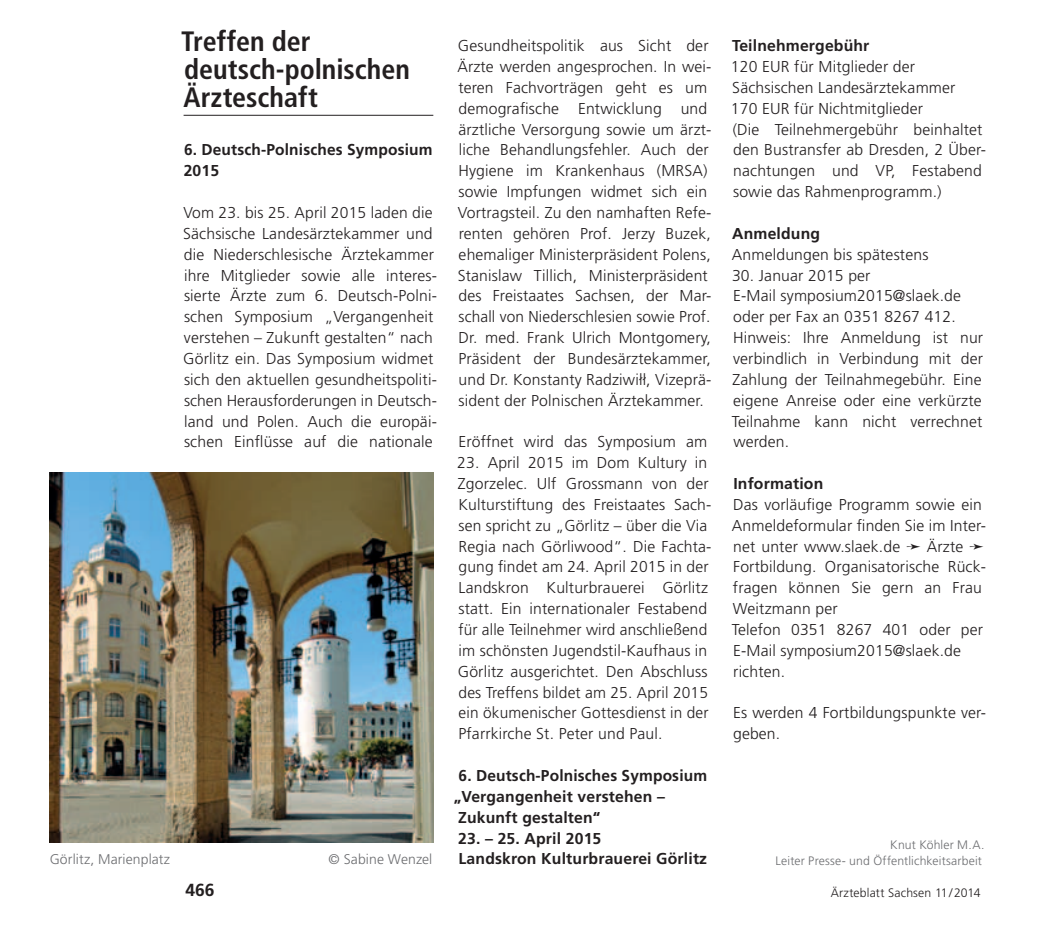
<style>
.page{position:relative;width:1042px;height:925px;background:#fff}
.page>*{position:absolute;margin:0;border:0;box-sizing:border-box;transform-origin:0 0}
.Überschrift{font:700 condensed 28px/28px "Frutiger";color:#231f20}
.t1{font:700 17.5px "Frutiger";color:#231f20}
.Text_allgemein{font:300 15.75px/20.8px "Frutiger";letter-spacing:.01em;color:#231f20}
.Text_allgemein-2{font:700 15.75px/20.8px "Frutiger";letter-spacing:.01em;color:#231f20}
.Bildunterschrift{font:300 14px "Frutiger";letter-spacing:.01em;color:#6c6d70}
.Autoren{font:300 12.25px "Frutiger";letter-spacing:.01em;color:#6c6d70}
.t2{font:300 12.25px "Frutiger";letter-spacing:.01em;color:#231f20}
</style>
<div class="page">
<hr style="left:184px;top:115px;width:249px;height:1px;background:#231f20">
<img style="left:50px;top:472px;width:383px;height:370px">
<p class="Überschrift" style="left:181px;top:28px;width:231px">Treffen der deutsch-polnischen<br>Ärzteschaft</p>
<p class="Text_allgemein-2" style="left:184px;top:139px;width:250px">6. Deutsch-Polnisches Symposium<br>2015</p>
<p class="Text_allgemein" style="left:183px;top:202px;width:255px">Vom 23. bis 25. April 2015 laden die Sächsische Landesärztekammer und die Niederschlesische Ärztekammer ihre Mitglieder sowie alle interes&shy;sierte Ärzte zum 6. Deutsch-Polni&shy;schen Symposium „Vergangenheit verstehen – Zukunft gestalten“ nach Görlitz ein. Das Symposium widmet sich den aktuellen gesundheitspoliti&shy;schen Herausforderungen in Deutsch&shy;land und Polen. Auch die europäi&shy;schen Einflüsse auf die nationale</p>
<p class="Text_allgemein" style="left:457px;top:35px;width:256px">Gesundheitspolitik aus Sicht der Ärzte werden angesprochen. In wei&shy;teren Fachvorträgen geht es um demografische Entwicklung und ärztliche Versorgung sowie um ärzt&shy;liche Behandlungsfehler. Auch der Hygiene im Krankenhaus (MRSA) sowie Impfungen widmet sich ein Vortragsteil. Zu den namhaften Refe&shy;renten gehören Prof. Jerzy Buzek, ehemaliger Ministerpräsident Polens, Stanislaw Tillich, Ministerpräsident des Freistaates Sachsen, der Mar&shy;schall von Niederschlesien sowie Prof.<br>Dr. med. Frank Ulrich Montgomery, Präsident der Bundesärztekammer, und Dr. Konstanty Radziwiłł, Vizeprä&shy;sident der Polnischen Ärztekammer.</p>
<p class="Text_allgemein" style="left:458px;top:431px;width:250px">Eröffnet wird das Symposium am</p>
<p class="Text_allgemein" style="left:457px;top:452px;width:256px">23. April 2015 im Dom Kultury in Zgorzelec. Ulf Grossmann von der Kulturstiftung des Freistaates Sach&shy;sen spricht zu „Görlitz – über die Via Regia nach Görliwood“. Die Fachta&shy;gung findet am 24. April 2015 in der Landskron Kulturbrauerei Görlitz statt. Ein internationaler Festabend für alle Teilnehmer wird anschließend im schönsten Jugendstil-Kaufhaus in Görlitz ausgerichtet. Den Abschluss des Treffens bildet am 25. April 2015 ein ökumenischer Gottesdienst in der Pfarrkirche St. Peter und Paul.</p>
<p class="Text_allgemein-2" style="left:458px;top:764px;width:250px">6. Deutsch-Polnisches Symposium</p>
<p class="Text_allgemein-2" style="left:454px;top:785px;width:213px">„Vergangenheit verstehen –<br>Zukunft gestalten“</p>
<p class="Text_allgemein-2" style="left:458px;top:827px;width:145px">23. – 25. April 2015</p>
<p class="Text_allgemein-2" style="left:459px;top:848px;width:250px">Landskron Kulturbrauerei Görlitz</p>
<p class="Text_allgemein-2" style="left:732px;top:35px;width:139px">Teilnehmergebühr</p>
<p class="Text_allgemein" style="left:731px;top:56px;width:186px">120 EUR für Mitglieder der</p>
<p class="Text_allgemein" style="left:732px;top:77px;width:225px">Sächsischen Landesärztekammer</p>
<p class="Text_allgemein" style="left:731px;top:98px;width:194px">170 EUR für Nichtmitglieder</p>
<p class="Text_allgemein" style="left:733px;top:119px;width:255px">(Die Teilnehmergebühr beinhaltet den Bustransfer ab Dresden, 2 Über&shy;nachtungen und VP, Festabend sowie das Rahmenprogramm.)</p>
<p class="Text_allgemein-2" style="left:732px;top:223px;width:89px">Anmeldung</p>
<p class="Text_allgemein" style="left:732px;top:244px;width:198px">Anmeldungen bis spätestens</p>
<p class="Text_allgemein" style="left:732px;top:264px;width:140px">30. Januar 2015 per</p>
<p class="Text_allgemein" style="left:733px;top:285px;width:229px">E-Mail symposium2015@slaek.de</p>
<p class="Text_allgemein" style="left:733px;top:306px;width:224px">oder per Fax an 0351 8267 412.</p>
<p class="Text_allgemein" style="left:732px;top:327px;width:253px;text-align:justify">Hinweis: Ihre Anmeldung ist nur verbindlich in Verbindung mit der Zahlung der Teilnahmegebühr. Eine eigene Anreise oder eine verkürzte Teilnahme kann nicht verrechnet werden.</p>
<p class="Text_allgemein-2" style="left:733px;top:473px;width:91px">Information</p>
<p class="Text_allgemein" style="left:732px;top:494px;width:256px">Das vorläufige Programm sowie ein<br>Anmeldeformular finden Sie im Inter&shy;net unter www.slaek.de ➛ Ärzte ➛<br>Fortbildung. Organisatorische Rück&shy;fragen können Sie gern an Frau<br>Weitzmann per</p>
<p class="Text_allgemein" style="left:732px;top:619px;width:253px">Telefon 0351 8267 401 oder per<br>E-Mail symposium2015@slaek.de</p>
<p class="Text_allgemein" style="left:733px;top:660px;width:53px">richten.</p>
<p class="Text_allgemein" style="left:733px;top:702px;width:254px">Es werden 4 Fortbildungspunkte ver&shy;geben.</p>
<p class="Autoren" style="left:890px;top:837px;width:96px">Knut Köhler M.A.</p>
<p class="Bildunterschrift" style="left:50px;top:850px;width:122px">Görlitz, Marienplatz</p>
<p class="Bildunterschrift" style="left:329px;top:850px;width:105px">© Sabine Wenzel</p>
<p class="Autoren" style="left:775px;top:853px;width:208px">Leiter Presse- und Öffentlichkeitsarbeit</p>
<p class="t1" style="left:185px;top:879px;width:31px">466</p>
<p class="t2" style="left:830px;top:885px;width:151px">Ärzteblatt Sachsen 11/2014</p>
</div>
